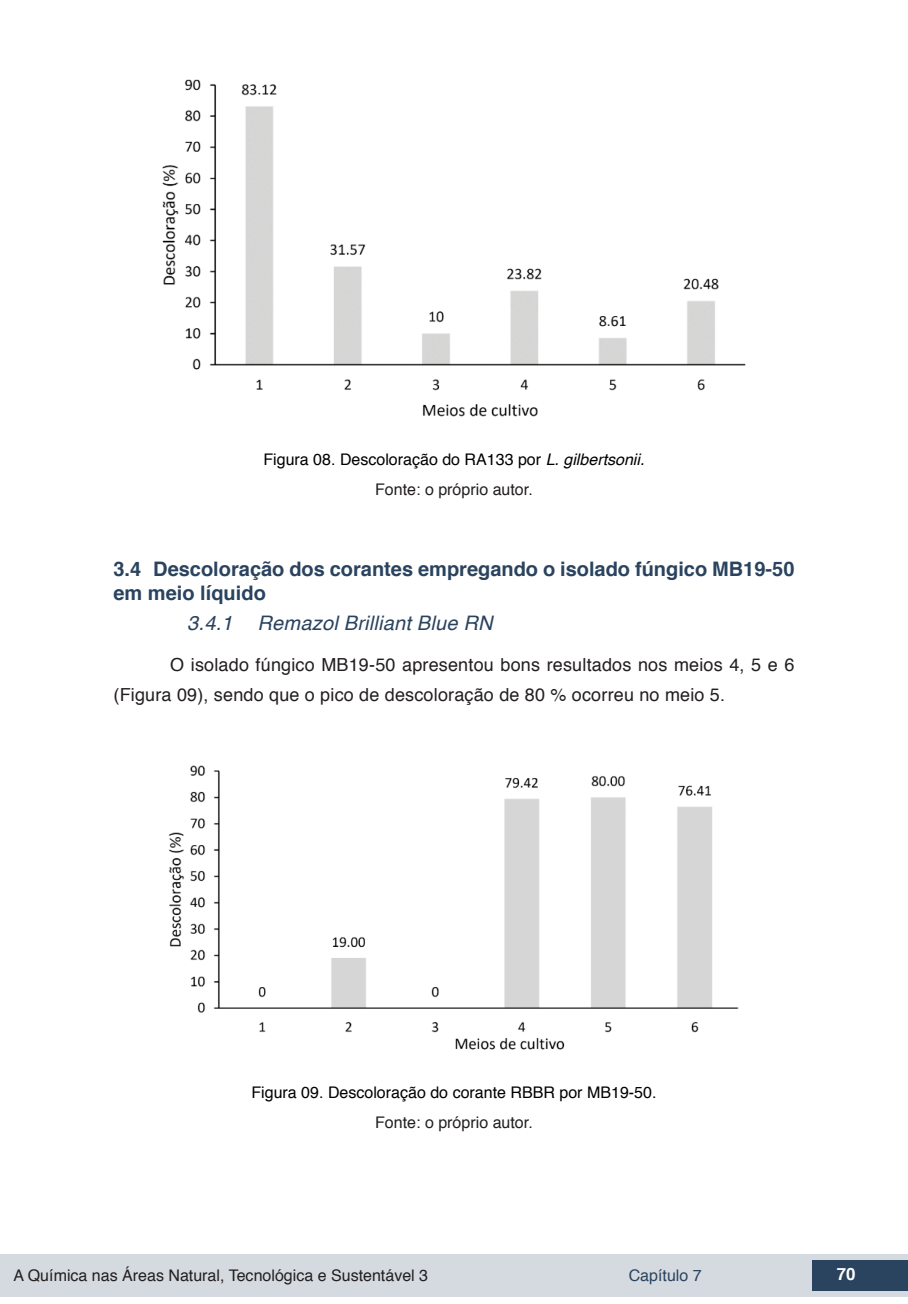
<style>
.page{position:relative;width:908px;height:1304px;background:#fff}
.page>*{position:absolute;margin:0;border:0;box-sizing:border-box;transform-origin:0 0}
.t1{font:700 20px/24px "Helvetica";color:#2a435e}
.t2{font:italic 20px "Helvetica";letter-spacing:.01em;color:#2a435e}
.txt{font:18px/30px "Helvetica";letter-spacing:.01em;color:#231f20}
.t3{font:700 16.8px "Helvetica";color:#fff}
.info_tab_graf_imag{font:16px "Helvetica";color:#000}
.fonte_tab_gra_imag{font:16px "Helvetica";color:#231f20}
.t4{font:16px "Helvetica";color:#2a435e}
.s1{font-style:italic}
</style>
<div class="page">
<div style="left:0;top:1254px;width:906px;height:43px;background:#d4dadf"></div>
<div style="left:812px;top:1261px;width:95px;height:30px;background:#2a435e"></div>
<img style="left:162px;top:79px;width:584px;height:338px">
<img style="left:168px;top:765px;width:571px;height:285px">
<p class="info_tab_graf_imag" style="left:263px;top:447px;width:382px">Figura 08. Descoloração do RA133 por <span class="s1">L. gilbertsonii.</span></p>
<p class="fonte_tab_gra_imag" style="left:375px;top:477px;width:159px">Fonte: o próprio autor.</p>
<p class="t1" style="left:113px;top:557px;width:682px">3.4 Descoloração dos corantes empregando o isolado fúngico MB19-50 em meio líquido</p>
<p class="t2" style="left:187px;top:607px;width:47px">3.4.1</p>
<p class="t2" style="left:257px;top:607px;width:236px">Remazol Brilliant Blue RN</p>
<p class="txt" style="left:113px;top:650px;width:682px;text-indent:57px">O isolado fúngico MB19-50 apresentou bons resultados nos meios 4, 5 e 6 (Figura 09), sendo que o pico de descoloração de 80 % ocorreu no meio 5.</p>
<p class="info_tab_graf_imag" style="left:251px;top:1080px;width:406px">Figura 09. Descoloração do corante RBBR por MB19-50.</p>
<p class="fonte_tab_gra_imag" style="left:375px;top:1110px;width:159px">Fonte: o próprio autor.</p>
<p class="fonte_tab_gra_imag" style="left:14px;top:1263px;width:416px">A Química nas Áreas Natural, Tecnológica e Sustentável 3</p>
<p class="t4" style="left:628px;top:1263px;width:74px">Capítulo 7</p>
<p class="t3" style="left:836px;top:1261px;width:20px">70</p>
</div>
